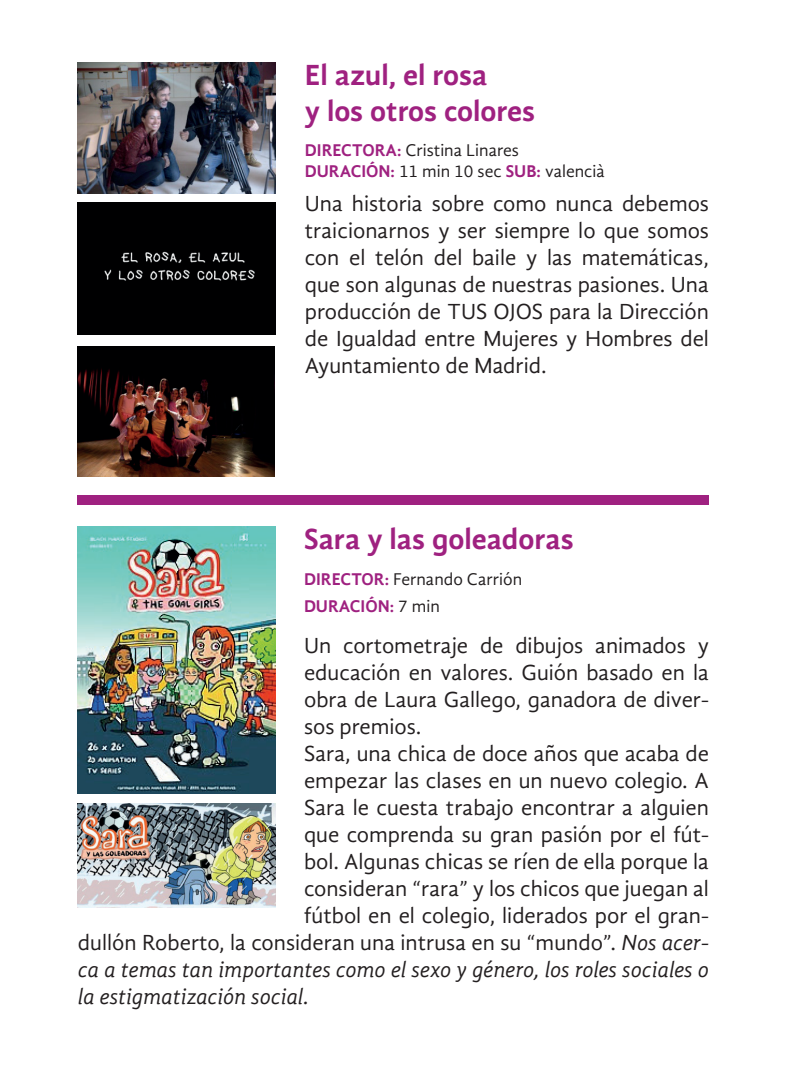
<style>
.page{position:relative;width:787px;height:1092px;background:#fff}
.page>*{position:absolute;margin:0;border:0;box-sizing:border-box;transform-origin:0 0}
.t1{font:700 30px/36px "Gandhi Sans";color:#9f2180}
.t2{font:22.5px/27px "Gandhi Sans";color:#231f20;text-align:justify}
.t3{font:italic 22.5px "Gandhi Sans";color:#231f20}
.t4{font:17.5px/21px "Gandhi Sans";color:#231f20}
.s1{font-weight:700;color:#9f2180}
.s2{font-style:italic}
</style>
<div class="page">
<img style="left:78px;top:62px;width:198px;height:132px">
<div style="left:78px;top:203px;width:198px;height:131px;background:#000001"></div>
<img style="left:78px;top:346px;width:197px;height:131px">
<div style="left:78px;top:495px;width:631px;height:10px;background:#9f2180"></div>
<img style="left:78px;top:526px;width:198px;height:267px">
<img style="left:78px;top:803px;width:198px;height:104px">
<h1 class="t1" style="left:305px;top:57px;width:232px">El azul, el rosa<br>y los otros colores</h1>
<p class="t4" style="left:305px;top:140px;width:301px"><span class="s1">DIRECTORA:</span> Cristina Linares<br><span class="s1">DURACIÓN:</span> 11 min 10 sec <span class="s1">SUB:</span> valencià</p>
<p class="t2" style="left:305px;top:190px;width:405px">Una historia sobre como nunca debemos traicionarnos y ser siempre lo que somos con el telón del baile y las matemáticas, que son algunas de nuestras pasiones. Una producción de TUS OJOS para la Dirección de Igualdad entre Mujeres y Hombres del Ayuntamiento de Madrid.</p>
<h1 class="t1" style="left:304px;top:521px;width:271px">Sara y las goleadoras</h1>
<p class="t4" style="left:304px;top:565px;width:219px;line-height:27px"><span class="s1">DIRECTOR:</span> Fernando Carrión<br><span class="s1">DURACIÓN:</span> 7 min</p>
<p class="t2" style="left:304px;top:631px;width:406px">Un cortometraje de dibujos animados y</p>
<p class="t2" style="left:304px;top:658px;width:406px">educación en valores. Guión basado en la</p>
<p class="t2" style="left:304px;top:685px;width:406px">obra de Laura Gallego, ganadora de diver-</p>
<p class="t2" style="left:304px;top:712px;width:119px">sos premios.</p>
<p class="t2" style="left:304px;top:739px;width:406px">Sara, una chica de doce años que acaba de</p>
<p class="t2" style="left:304px;top:766px;width:406px">empezar las clases en un nuevo colegio. A</p>
<p class="t2" style="left:304px;top:793px;width:406px">Sara le cuesta trabajo encontrar a alguien</p>
<p class="t2" style="left:304px;top:820px;width:406px">que comprenda su gran pasión por el fút-</p>
<p class="t2" style="left:304px;top:847px;width:406px">bol. Algunas chicas se ríen de ella porque la</p>
<p class="t2" style="left:304px;top:874px;width:406px">consideran “rara” y los chicos que juegan al</p>
<p class="t2" style="left:304px;top:901px;width:406px">fútbol en el colegio, liderados por el gran-</p>
<p class="t2" style="left:78px;top:928px;width:632px">dullón Roberto, la consideran una intrusa en su “mundo”. <span class="s2">Nos acer-</span></p>
<p class="t3" style="left:78px;top:956px;width:632px">ca a temas tan importantes como el sexo y género, los roles sociales o</p>
<p class="t3" style="left:78px;top:983px;width:233px">la estigmatización social.</p>
</div>
